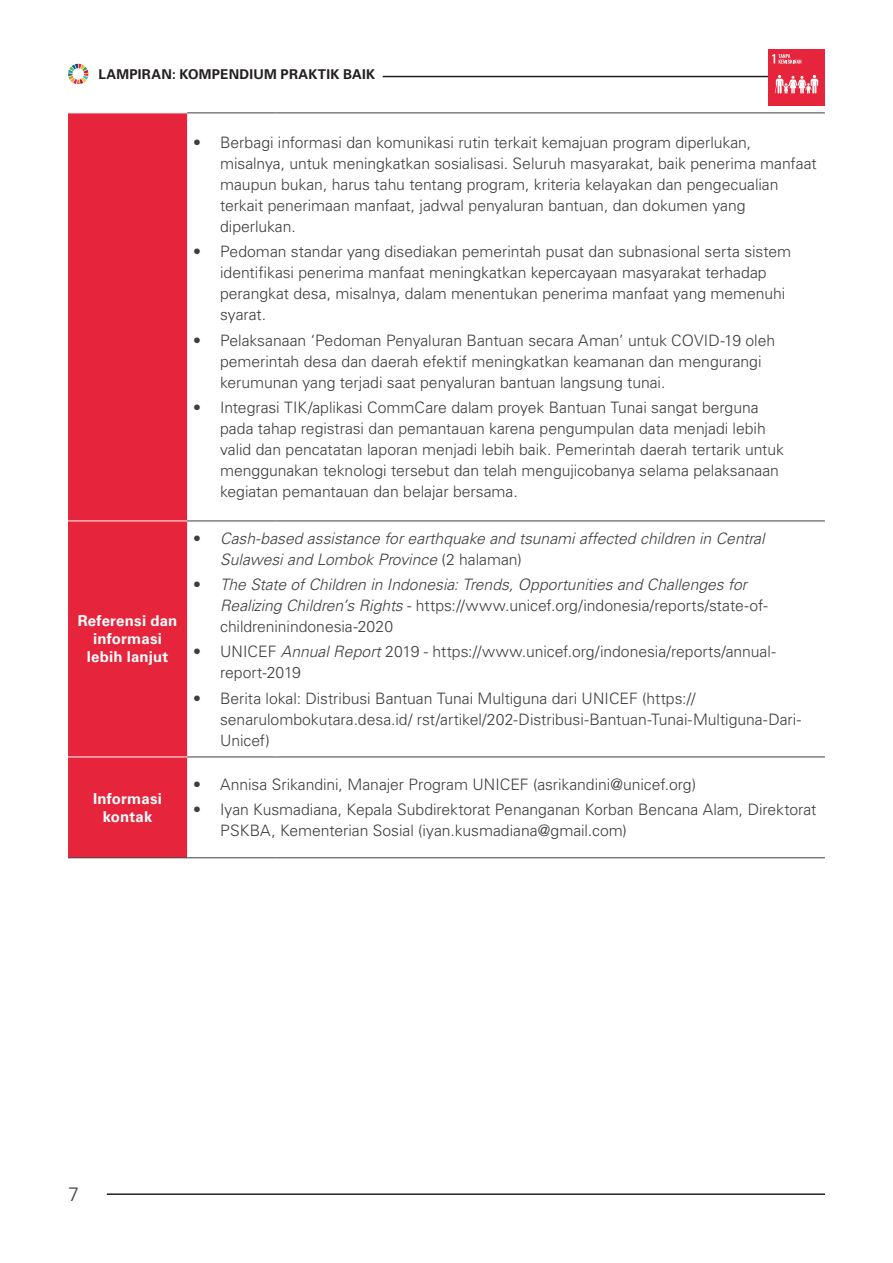
<style>
.page{position:relative;width:893px;height:1263px;background:#fff}
.page>*{position:absolute;margin:0;border:0;box-sizing:border-box;transform-origin:0 0}
.t1{font:300 19.5px "Univers LT Std";color:#3e3e3f}
.t2{font:300 15.75px/21px "Univers LT Std";letter-spacing:-.005em;color:#3e3e3f}
.t3{font:italic 300 15.75px/21px "Univers LT Std";color:#3e3e3f}
.bold_center{font:700 15px/18px "Univers LT Std";letter-spacing:.015em;color:#fff;text-align:center}
.t4{font:700 13.5px "Univers LT Std";letter-spacing:.015em;color:#231f20}
.s1{font-style:normal}
.s2{font-style:italic}
</style>
<div class="page">
<hr style="left:107px;top:1193px;width:718px;height:2px;background:#231f20">
<svg style="left:68px;top:64px;width:20px;height:20px"></svg>
<hr style="left:383px;top:76px;width:442px;height:1px;background:#231f20">
<div style="left:68px;top:114px;width:119px;height:743px;background:#e6243b"></div>
<hr style="left:187px;top:113px;width:89px;height:1px;background:#3e3e3f">
<hr style="left:276px;top:113px;width:549px;height:1px;background:#3e3e3f">
<hr style="left:187px;top:521px;width:89px;height:1px;background:#3e3e3f">
<hr style="left:276px;top:521px;width:549px;height:1px;background:#3e3e3f">
<hr style="left:187px;top:757px;width:89px;height:1px;background:#3e3e3f">
<hr style="left:276px;top:757px;width:549px;height:1px;background:#3e3e3f">
<hr style="left:68px;top:521px;width:119px;height:1px;background:#fff">
<hr style="left:68px;top:757px;width:119px;height:1px;background:#fff">
<hr style="left:68px;top:857px;width:119px;height:1px;background:#3e3e3f">
<hr style="left:187px;top:857px;width:89px;height:1px;background:#3e3e3f">
<hr style="left:276px;top:857px;width:549px;height:1px;background:#3e3e3f">
<div style="left:768px;top:49px;width:57px;height:57px;background:#e6243b"></div>
<svg style="left:772px;top:54px;width:29px;height:10px"></svg>
<svg style="left:775px;top:75px;width:43px;height:19px"></svg>
<p class="t4" style="left:99px;top:66px;width:278px">LAMPIRAN: KOMPENDIUM PRAKTIK BAIK</p>
<p class="bold_center" style="left:78px;top:612px;width:101px">Referensi dan informasi lebih lanjut</p>
<p class="bold_center" style="left:93px;top:790px;width:70px">Informasi kontak</p>
<p class="t2" style="left:220px;top:132px;width:598px;text-indent:-27px">• Berbagi informasi dan komunikasi rutin terkait kemajuan program diperlukan, misalnya, untuk meningkatkan sosialisasi. Seluruh masyarakat, baik penerima manfaat maupun bukan, harus tahu tentang program, kriteria kelayakan dan pengecualian terkait penerimaan manfaat, jadwal penyaluran bantuan, dan dokumen yang diperlukan.</p>
<p class="t2" style="left:220px;top:241px;width:572px;text-indent:-27px">• Pedoman standar yang disediakan pemerintah pusat dan subnasional serta sistem identifikasi penerima manfaat meningkatkan kepercayaan masyarakat terhadap perangkat desa, misalnya, dalam menentukan penerima manfaat yang memenuhi syarat.</p>
<p class="t2" style="left:220px;top:330px;width:557px;text-indent:-27px">• Pelaksanaan ‘Pedoman Penyaluran Bantuan secara Aman’ untuk COVID-19 oleh pemerintah desa dan daerah efektif meningkatkan keamanan dan mengurangi kerumunan yang terjadi saat penyaluran bantuan langsung tunai.</p>
<p class="t2" style="left:220px;top:397px;width:565px;text-indent:-27px">• Integrasi TIK/aplikasi CommCare dalam proyek Bantuan Tunai sangat berguna pada tahap registrasi dan pemantauan karena pengumpulan data menjadi lebih valid dan pencatatan laporan menjadi lebih baik. Pemerintah daerah tertarik untuk menggunakan teknologi tersebut dan telah mengujicobanya selama pelaksanaan kegiatan pemantauan dan belajar bersama.</p>
<p class="t3" style="left:220px;top:528px;width:546px;text-indent:-27px"><span class="s1">•</span> Cash-based assistance for earthquake and tsunami affected children in Central<br>Sulawesi and Lombok Province <span class="s1">(2 halaman)</span></p>
<p class="t3" style="left:220px;top:574px;width:549px;text-indent:-27px"><span class="s1">•</span> The State of Children in Indonesia: Trends, Opportunities and Challenges for<br>Realizing Children’s Rights <span class="s1">- https://www.unicef.org/indonesia/reports/state-of&shy;childreninindonesia-2020</span></p>
<p class="t2" style="left:220px;top:641px;width:557px;text-indent:-27px">• UNICEF <span class="s2">Annual Report</span> 2019 - https://www.unicef.org/indonesia/reports/annual&shy;report-2019</p>
<p class="t2" style="left:220px;top:687px;width:583px;text-indent:-27px">• Berita lokal: Distribusi Bantuan Tunai Multiguna dari UNICEF (https:// senarulombokutara.desa.id/ rst/artikel/202-Distribusi-Bantuan-Tunai-Multiguna-Dari-<br>Unicef)</p>
<p class="t2" style="left:193px;top:774px;width:504px">• Annisa Srikandini, Manajer Program UNICEF (asrikandini@unicef.org)</p>
<p class="t2" style="left:220px;top:799px;width:598px;text-indent:-27px">• Iyan Kusmadiana, Kepala Subdirektorat Penanganan Korban Bencana Alam, Direktorat<br>PSKBA, Kementerian Sosial (iyan.kusmadiana@gmail.com)</p>
<p class="t1" style="left:68px;top:1182px;width:12px">7</p>
</div>
